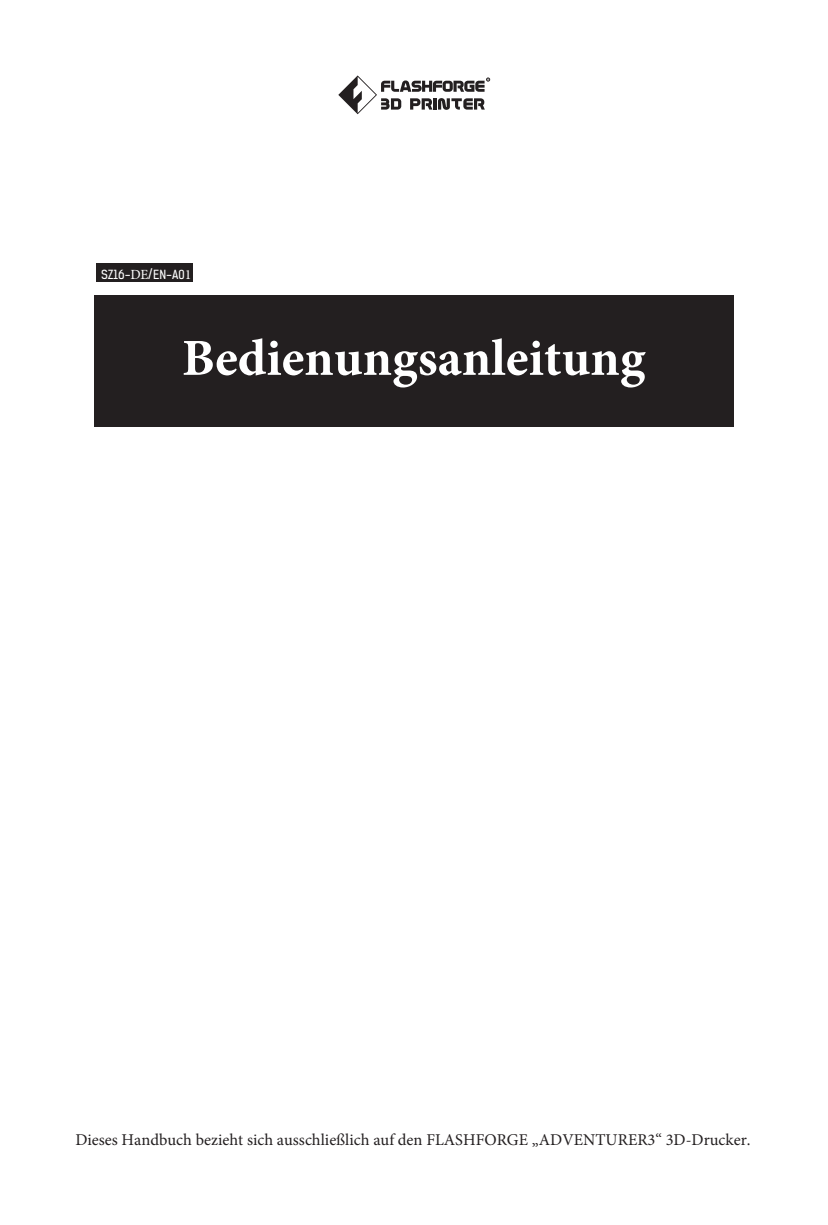
<style>
.page{position:relative;width:828px;height:1225px;background:#fff}
.page>*{position:absolute;margin:0;border:0;box-sizing:border-box;transform-origin:0 0}
.t1{font:700 52px "Minion Pro";color:#fff}
.t2{font:16.4px "Minion Pro";color:#231f20}
.t3{font:12px "Kelson Sans";color:#fff}
.s1{font-family:"Minion Pro";font-size:14px}
.s2{font-size:14px}
</style>
<div class="page">
<div style="left:96px;top:263px;width:97px;height:19px;background:#231f20"></div>
<div style="left:94px;top:295px;width:639px;height:132px;background:#231f20"></div>
<svg style="left:338px;top:75px;width:152px;height:39px"></svg>
<p class="t3" style="left:101px;top:267px;width:92px">SZ16-<span class="s1">DE</span><span class="s2">/</span>EN-A0<span class="s1">1</span></p>
<h1 class="t1" style="left:182px;top:321px;width:465px">Bedienungsanleitung</h1>
<p class="t2" style="left:75px;top:1128px;width:676px">Dieses Handbuch bezieht sich ausschließlich auf den FLASHFORGE „ADVENTURER3“ 3D-Drucker.</p>
</div>
